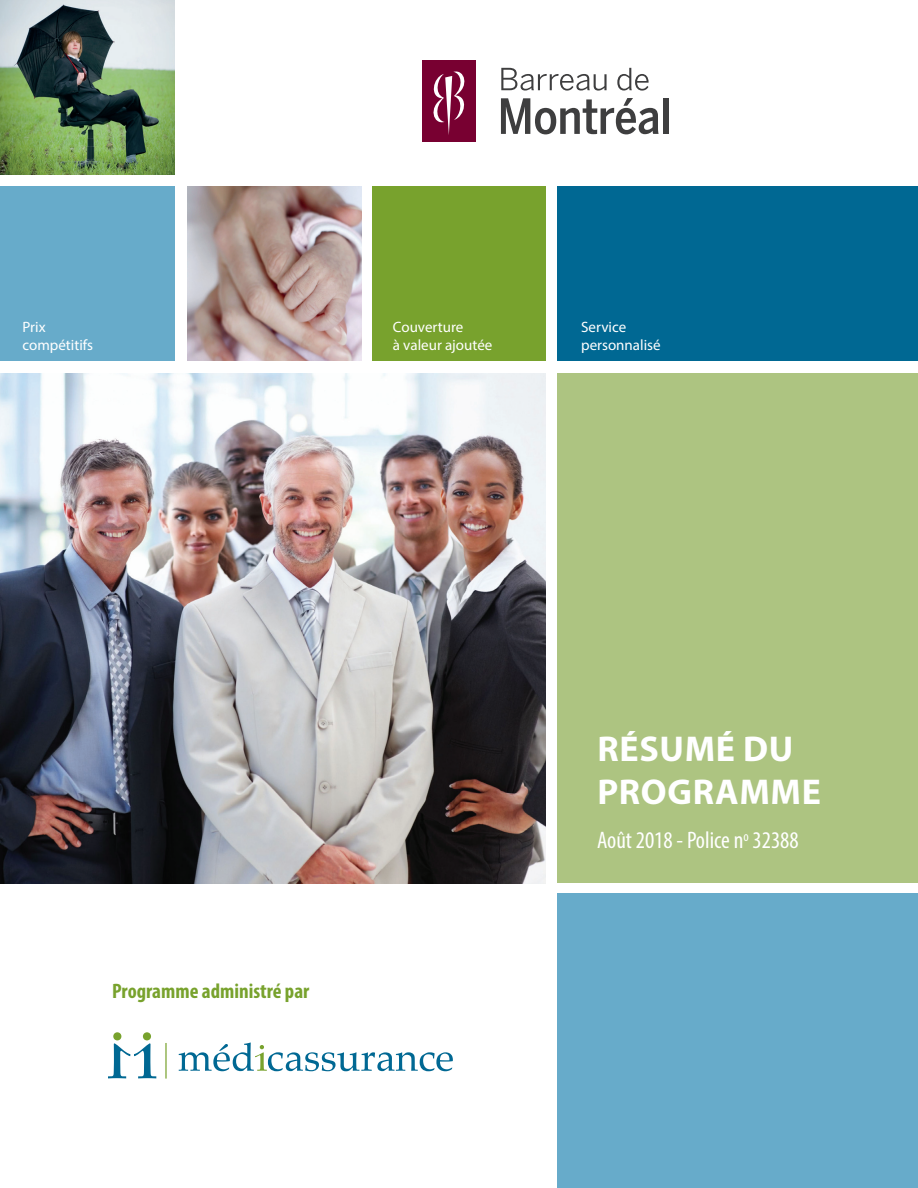
<style>
.page{position:relative;width:918px;height:1188px;background:#fff}
.page>*{position:absolute;margin:0;border:0;box-sizing:border-box;transform-origin:0 0}
.ultraTitle{font:700 36px/43.2px "Myriad Pro";letter-spacing:.02em;color:#fff}
.ultraTitle-2{font:condensed 24px "Myriad Pro";color:#fff}
.ultraTitle-3{font:700 condensed 21px "Myriad Pro";color:#78a22d}
.t1{font:15px/18px "Myriad Pro";color:#fff}
</style>
<div class="page">
<svg style="left:179px;top:1042px;width:274px;height:29px"></svg>
<svg style="left:108px;top:1032px;width:48px;height:46px"></svg>
<hr style="left:165px;top:1043px;width:2px;height:36px;background:#78a22d">
<div style="left:0;top:186px;width:175px;height:174px;background:#67abca"></div>
<div style="left:372px;top:186px;width:174px;height:174px;background:#78a22d"></div>
<div style="left:558px;top:186px;width:360px;height:174px;background:#006893"></div>
<img style="left:1px;top:0;width:174px;height:174px">
<img style="left:187px;top:187px;width:174px;height:174px">
<div style="left:558px;top:373px;width:360px;height:509px;background:#adc481"></div>
<div style="left:558px;top:894px;width:360px;height:294px;background:#67abca"></div>
<img style="left:0;top:373px;width:546px;height:511px">
<div style="left:422px;top:60px;width:53px;height:81px;background:#780031"></div>
<svg style="left:433px;top:71px;width:32px;height:64px"></svg>
<svg style="left:501px;top:68px;width:106px;height:23px"></svg>
<svg style="left:617px;top:68px;width:32px;height:23px"></svg>
<svg style="left:501px;top:98px;width:158px;height:36px"></svg>
<div style="left:663px;top:98px;width:6px;height:36px;background:#3e3e3f"></div>
<p class="t1" style="left:23px;top:318px;width:72px">Prix compétitifs</p>
<p class="t1" style="left:393px;top:318px;width:101px">Couverture<br>à valeur ajoutée</p>
<p class="t1" style="left:581px;top:318px;width:81px">Service personnalisé</p>
<p class="ultraTitle-3" style="left:112px;top:978px;width:199px">Programme administré par</p>
<p class="ultraTitle" style="left:597px;top:726px;width:225px">RÉSUMÉ DU<br>PROGRAMME</p>
<p class="ultraTitle-2" style="left:597px;top:826px;width:203px">Août 2018 - Police n<sup>o</sup> 32388</p>
</div>
